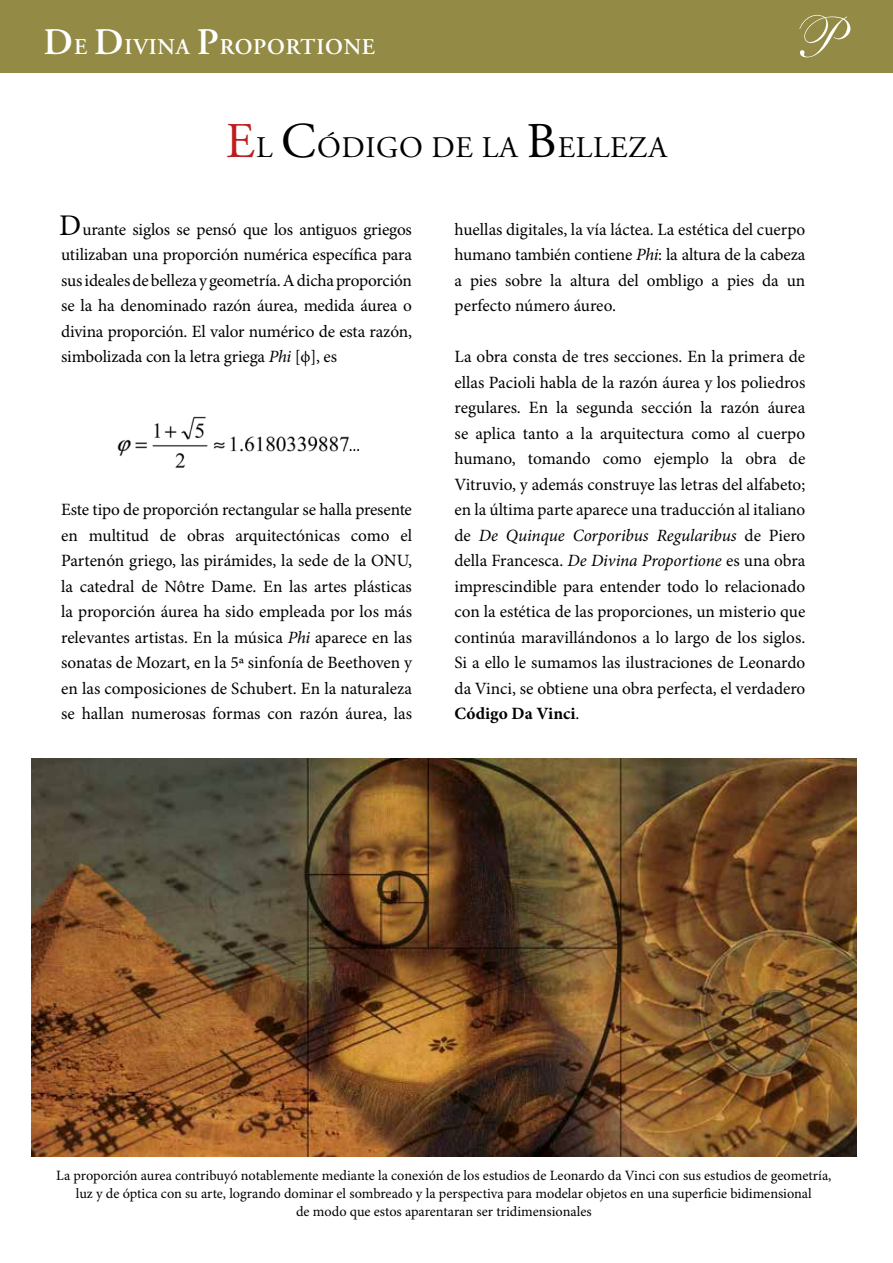
<style>
.page{position:relative;width:893px;height:1263px;background:#fff}
.page>*{position:absolute;margin:0;border:0;box-sizing:border-box;transform-origin:0 0}
.t1{font:30px "Adobe Garamond";letter-spacing:.02em;color:#000}
.t2{font:30px "Minion Pro";color:#000}
.t3{font:600 22.5px "Adobe Garamond Pro";letter-spacing:.035em;color:#fff}
.t4{font:17.25px/25.5px "Minion Pro";letter-spacing:-.005em;color:#000;text-align:justify}
.t5{font:14.25px/18px "Minion Pro";color:#000;text-align:center}
.s1{font-size:37.5px}
.s2{font-size:49.95px;color:#bd1d1d}
.s3{font-size:49.95px}
.s4{font-style:italic}
.s5{font-weight:700}
</style>
<div class="page">
<div style="left:0;top:0;width:893px;height:72px;background:#928a45"></div>
<svg style="left:799px;top:15px;width:51px;height:42px"></svg>
<img style="left:117px;top:416px;width:233px;height:52px">
<svg style="left:350px;top:449px;width:9px;height:2px"></svg>
<img style="left:31px;top:759px;width:825px;height:398px">
<h2 class="t3" style="left:44px;top:34px;width:333px"><span class="s1">D</span>E <span class="s1">D</span>IVINA <span class="s1">P</span>ROPORTIONE</h2>
<h1 class="t1" style="left:226px;top:132px;width:443px"><span class="s2">E</span>L <span class="s3">C</span>ÓDIGO DE LA <span class="s3">B</span>ELLEZA</h1>
<h1 class="t2" style="left:59px;top:208px;width:24px">D</h1>
<p class="t4" style="left:61px;top:217px;width:352px;text-indent:21px">urante siglos se pensó que los antiguos griegos utilizaban una proporción numérica específica para sus ideales de belleza y geometría. A dicha proporción se la ha denominado razón áurea, medida áurea o divina proporción. El valor numérico de esta razón, simbolizada con la letra griega <span class="s4">Phi</span> [ϕ], es</p>
<p class="t4" style="left:61px;top:498px;width:352px">Este tipo de proporción rectangular se halla presente en multitud de obras arquitectónicas como el Partenón griego, las pirámides, la sede de la ONU, la catedral de Nôtre Dame. En las artes plásticas la proporción áurea ha sido empleada por los más relevantes artistas. En la música <span class="s4">Phi</span> aparece en las sonatas de Mozart, en la 5ª sinfonía de Beethoven y en las composiciones de Schubert. En la naturaleza se hallan numerosas formas con razón áurea, las</p>
<p class="t4" style="left:454px;top:217px;width:352px">huellas digitales, la vía láctea. La estética del cuerpo humano también contiene <span class="s4">Phi</span>: la altura de la cabeza a pies sobre la altura del ombligo a pies da un perfecto número áureo.</p>
<p class="t4" style="left:454px;top:345px;width:352px">La obra consta de tres secciones. En la primera de ellas Pacioli habla de la razón áurea y los poliedros regulares. En la segunda sección la razón áurea se aplica tanto a la arquitectura como al cuerpo humano, tomando como ejemplo la obra de Vitruvio, y además construye las letras del alfabeto; en la última parte aparece una traducción al italiano de <span class="s4">De Quinque Corporibus Regularibus</span> de Piero della Francesca. <span class="s4">De Divina Proportione</span> es una obra imprescindible para entender todo lo relacionado con la estética de las proporciones, un misterio que continúa maravillándonos a lo largo de los siglos.<br>Si a ello le sumamos las ilustraciones de Leonardo da Vinci, se obtiene una obra perfecta, el verdadero <span class="s5">Código Da Vinci</span>.</p>
<p class="t5" style="left:56px;top:1167px;width:777px">La proporción aurea contribuyó notablemente mediante la conexión de los estudios de Leonardo da Vinci con sus estudios de geometría, luz y de óptica con su arte, logrando dominar el sombreado y la perspectiva para modelar objetos en una superficie bidimensional<br>de modo que estos aparentaran ser tridimensionales</p>
</div>
